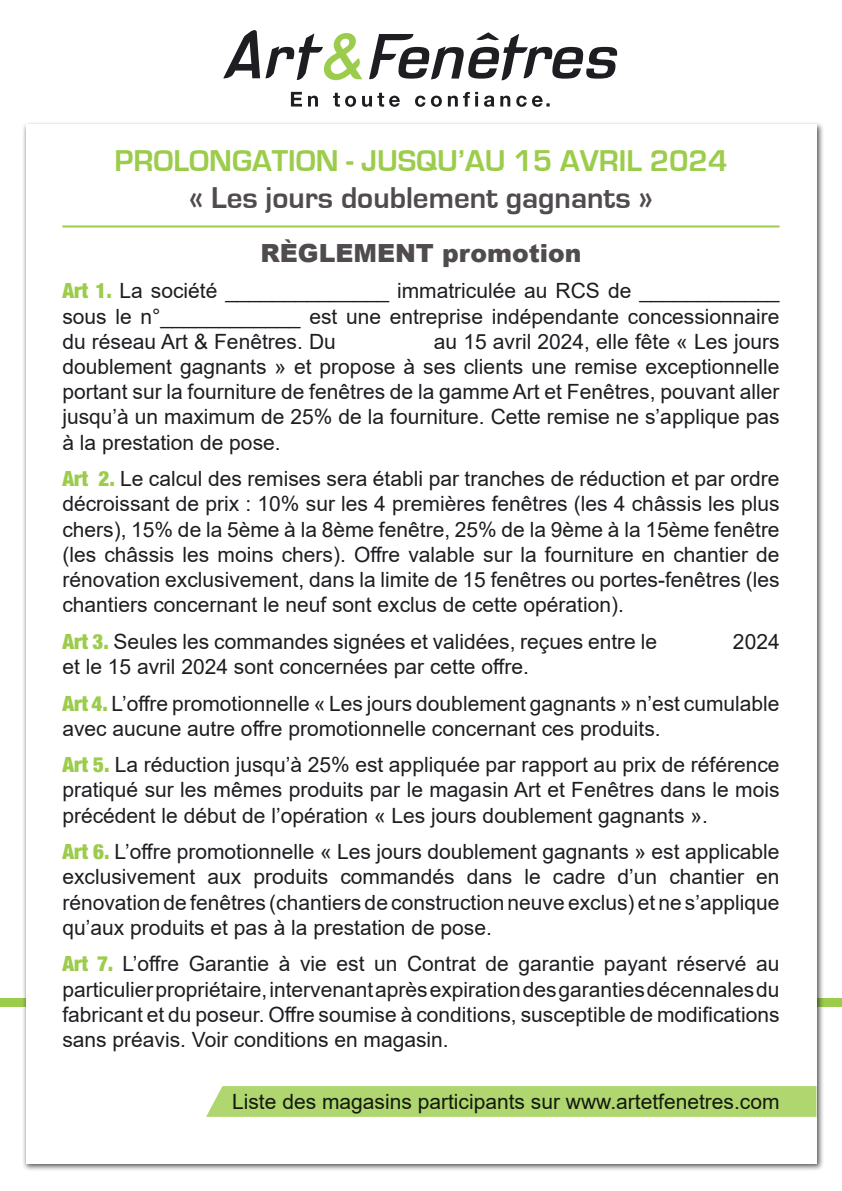
<style>
.page{position:relative;width:842px;height:1191px;background:#fff}
.page>*{position:absolute;margin:0;border:0;box-sizing:border-box;transform-origin:0 0}
.t1{font:700 31px "Eurostile";color:#9ccc4b}
.t2{font:700 31px "Eurostile";color:#4f4b4e}
.t3{font:900 25px "Arial";color:#4f4b4e}
.t4{font:21px/25.2px "Arial";color:#1e1e22;text-align:justify}
.s1{font-family:"Helvetica Neue LT Std";font-weight:900;font-stretch:condensed;color:#9ccc4b}
</style>
<div class="page">
<div style="left:0;top:998px;width:842px;height:8px;background:#9ccc4b"></div>
<div style="left:22px;top:121px;width:802px;height:1050px;background:#231f20;opacity:.75"></div>
<div style="left:26px;top:125px;width:790px;height:1039px;background:#fff"></div>
<svg style="left:369px;top:32px;width:249px;height:48px"></svg>
<svg style="left:223px;top:30px;width:139px;height:50px"></svg>
<svg style="left:291px;top:92px;width:259px;height:15px"></svg>
<hr style="left:62px;top:225px;width:718px;height:2px;background:#9ccc4b">
<div style="left:206px;top:1086px;width:610px;height:30px;background:#afd66f"></div>
<h1 class="t1" style="left:115px;top:144px;width:614px">PROLONGATION - JUSQU’AU 15 AVRIL 2024</h1>
<h1 class="t2" style="left:189px;top:181px;width:466px">« Les jours doublement gagnants »</h1>
<p class="t3" style="left:260px;top:235px;width:323px">RÈGLEMENT promotion</p>
<p class="t4" style="left:62px;top:278px;width:719px"><span class="s1">Art 1.</span> La société ______________ immatriculée au RCS de ____________ sous le n°____________ est une entreprise indépendante concessionnaire du réseau Art &amp; Fenêtres. Du</p>
<p class="t4" style="left:62px;top:329px;width:719px;text-indent:372px">au 15 avril 2024, elle fête « Les jours doublement gagnants » et propose à ses clients une remise exceptionnelle portant sur la fourniture de fenêtres de la gamme Art et Fenêtres, pouvant aller jusqu’à un maximum de 25% de la fourniture. Cette remise ne s’applique pas à la prestation de pose.</p>
<p class="t4" style="left:62px;top:466px;width:719px"><span class="s1">Art 2.</span> Le calcul des remises sera établi par tranches de réduction et par ordre décroissant de prix : 10% sur les 4 premières fenêtres (les 4 châssis les plus chers), 15% de la 5ème à la 8ème fenêtre, 25% de la 9ème à la 15ème fenêtre (les châssis les moins chers). Offre valable sur la fourniture en chantier de rénovation exclusivement, dans la limite de 15 fenêtres ou portes-fenêtres (les chantiers concernant le neuf sont exclus de cette opération).</p>
<p class="t4" style="left:62px;top:628px;width:596px"><span class="s1">Art 3.</span> Seules les commandes signées et validées, reçues entre le</p>
<p class="t4" style="left:733px;top:628px;width:48px">2024</p>
<p class="t4" style="left:62px;top:648px;width:719px;line-height:36.5px">et le 15 avril 2024 sont concernées par cette offre.<br><span class="s1">Art 4.</span> L’offre promotionnelle « Les jours doublement gagnants » n’est cumulable</p>
<p class="t4" style="left:62px;top:710px;width:719px;line-height:36.5px">avec aucune autre offre promotionnelle concernant ces produits.<br><span class="s1">Art 5.</span> La réduction jusqu’à 25% est appliquée par rapport au prix de référence</p>
<p class="t4" style="left:62px;top:777px;width:719px">pratiqué sur les mêmes produits par le magasin Art et Fenêtres dans le mois précédent le début de l’opération « Les jours doublement gagnants ».</p>
<p class="t4" style="left:62px;top:839px;width:719px"><span class="s1">Art 6.</span> L’offre promotionnelle « Les jours doublement gagnants » est applicable exclusivement aux produits commandés dans le cadre d’un chantier en rénovation de fenêtres (chantiers de construction neuve exclus) et ne s’applique qu’aux produits et pas à la prestation de pose.</p>
<p class="t4" style="left:62px;top:951px;width:719px"><span class="s1">Art 7.</span> L’offre Garantie à vie est un Contrat de garantie payant réservé au particulier propriétaire, intervenant après expiration des garanties décennales du fabricant et du poseur. Offre soumise à conditions, susceptible de modifications sans préavis. Voir conditions en magasin.</p>
<p class="t4" style="left:232px;top:1088px;width:549px">Liste des magasins participants sur www.artetfenetres.com</p>
</div>
